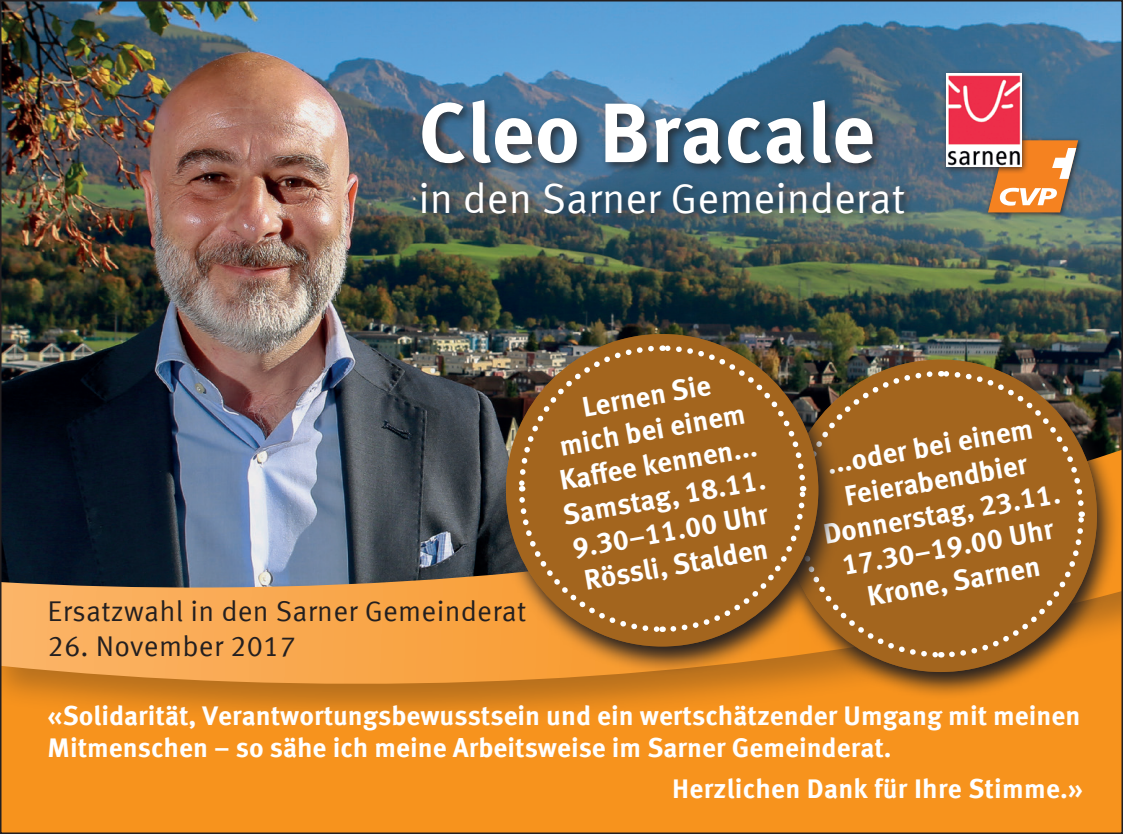
<style>
.page{position:relative;width:1123px;height:834px;background:#fff}
.page>*{position:absolute;margin:0;border:0;box-sizing:border-box;transform-origin:0 0}
.t1{font:700 84px "Meta Offc";color:#fff}
.t2{font:42px "Meta Offc Norm";color:#fff}
.t3{font:700 28.5px/34.2px "Meta Offc";color:#fff;text-align:center}
.t4{font:28.5px "Meta Offc Norm";letter-spacing:.01em;color:#231f20}
.t5{font:700 27px/32.4px "Meta Offc";color:#fff}
</style>
<div class="page">
<img style="left:3px;top:3px;width:1117px;height:439px">
<div style="left:3px;top:726px;width:1117px;height:104px;background:#f7931d"></div>
<div style="left:0;top:442px;width:1123px;height:284px;background:#231f20;opacity:.3"></div>
<svg style="left:3px;top:449px;width:770px;height:244px"></svg>
<div style="left:418px;top:96px;width:497px;height:127px;background:#231f20;opacity:.75"></div>
<div style="left:984px;top:136px;width:99px;height:82px;background:#231f20;opacity:.75"></div>
<svg style="left:988px;top:140px;width:90px;height:72px"></svg>
<div style="left:942px;top:69px;width:86px;height:104px;background:#231f20;opacity:.75"></div>
<img style="left:946px;top:73px;width:75px;height:93px">
<svg style="left:773px;top:353px;width:347px;height:347px"></svg>
<img style="left:495px;top:328px;width:346px;height:346px">
<svg style="left:516px;top:342px;width:570px;height:318px"></svg>
<h1 class="t1" style="left:418px;top:83px;width:458px">Cleo Bracale</h1>
<h2 class="t2" style="left:418px;top:174px;width:488px">in den Sarner Gemeinderat</h2>
<p class="t4" style="left:48px;top:595px;width:480px">Ersatzwahl in den Sarner Gemeinderat</p>
<p class="t4" style="left:48px;top:629px;width:250px">26. November 2017</p>
<p class="t3" style="left:542px;top:397px;width:207px;rotate:-10deg">Lernen Sie<br>mich bei einem<br>Kaffee kennen...<br>Samstag, 18.11.<br>9.30–11.00 Uhr<br>Rössli, Stalden</p>
<p class="t3" style="left:809px;top:450px;width:242px;rotate:-10deg">...oder bei einem<br>Feierabendbier<br>Donnerstag, 23.11.<br>17.30–19.00 Uhr<br>Krone, Sarnen</p>
<p class="t5" style="left:48px;top:700px;width:1034px">«Solidarität, Verantwortungsbewusstsein und ein wertschätzender Umgang mit meinen<br>Mitmenschen – so sähe ich meine Arbeitsweise im Sarner Gemeinderat.</p>
<p class="t5" style="left:672px;top:773px;width:412px">Herzlichen Dank für Ihre Stimme.»</p>
</div>
